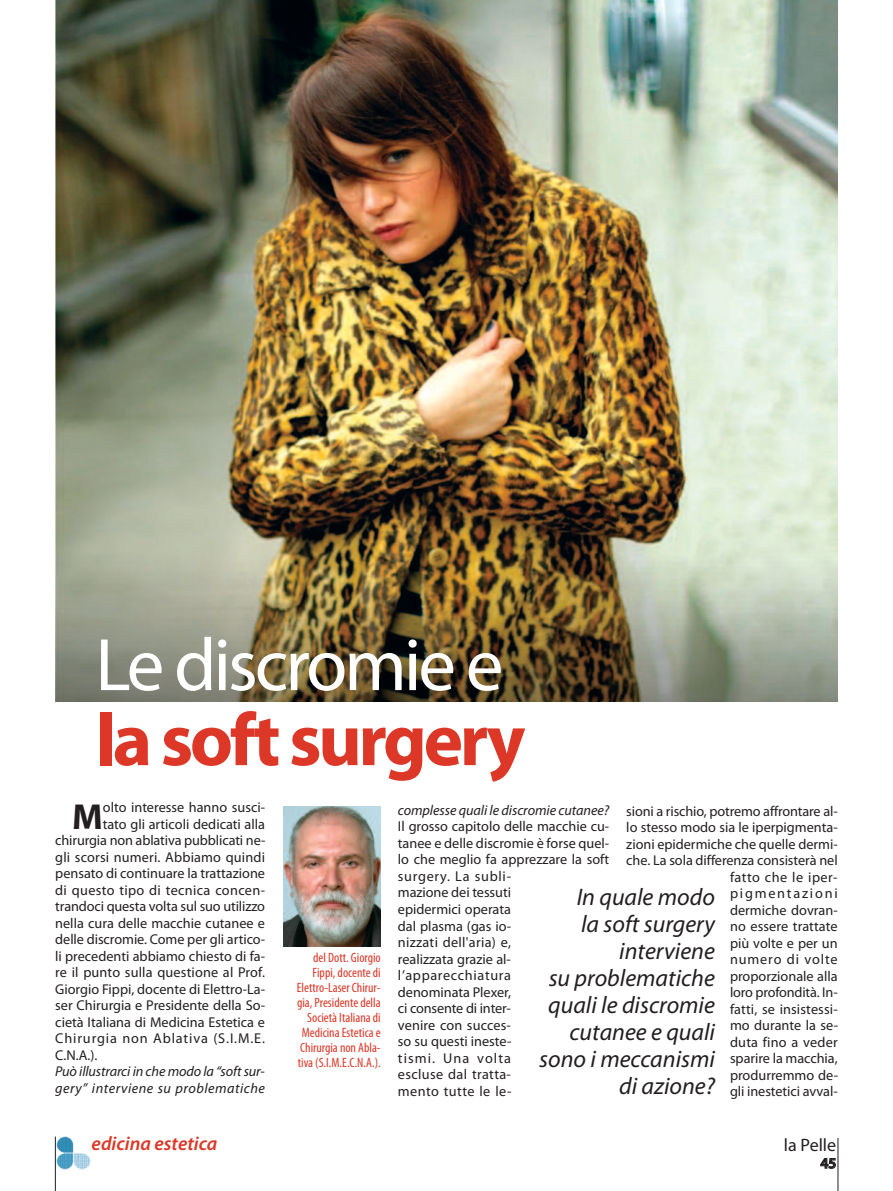
<style>
.page{position:relative;width:893px;height:1191px;background:#fff}
.page>*{position:absolute;margin:0;border:0;box-sizing:border-box;transform-origin:0 0}
.t1{font:700 75px/75px "Myriad Pro";letter-spacing:-.045em;color:#dc3727}
.t2{font:700 36.3px "Myriad Pro";color:#231f20}
.t3{font:italic 24px/27px "Myriad Pro";color:#231f20;text-align:right}
.t4{font:italic 600 19.5px "Myriad Pro";color:#dc3727}
.t5{font:18px "Myriad Pro";color:#231f20}
.t6{font:600 15px "Myriad Pro";color:#231f20}
.t7{font:14.25px/16.5px "Myriad Pro";color:#231f20}
.t8{font:italic 14.25px "Myriad Pro";letter-spacing:-.01em;color:#231f20}
.t9{font:italic 14.25px "Myriad Pro";letter-spacing:.03em;color:#231f20}
.t10{font:14.25px "Myriad Pro";letter-spacing:.06em;color:#231f20}
.t11{font:14.25px "Myriad Pro";letter-spacing:.025em;color:#231f20}
.t12{font:condensed 13.5px/15px "Myriad Pro";color:#dc3727;text-align:right}
.s1{font-weight:400;color:#fff}
.s2{font-style:italic}
</style>
<div class="page">
<img style="left:284px;top:806px;width:97px;height:140px">
<img style="left:55px;top:0;width:782px;height:701px">
<hr style="left:55px;top:1136px;width:1px;height:55px;background:#231f20">
<hr style="left:838px;top:1138px;width:1px;height:53px;background:#231f20">
<img style="left:57px;top:1136px;width:34px;height:33px">
<p class="t1" style="left:95px;top:633px;width:432px"><span class="s1">Le discromie e </span>la soft surgery</p>
<p class="t2" style="left:72px;top:802px;width:32px">M</p>
<p class="t7" style="left:103px;top:800px;width:164px">olto interesse hanno susci-</p>
<p class="t7" style="left:103px;top:816px;width:164px">tato gli articoli dedicati alla</p>
<p class="t7" style="left:55px;top:833px;width:212px">chirurgia non ablativa pubblicati ne-</p>
<p class="t7" style="left:55px;top:849px;width:211px">gli scorsi numeri. Abbiamo quindi</p>
<p class="t7" style="left:55px;top:866px;width:211px">pensato di continuare la trattazione</p>
<p class="t11" style="left:55px;top:884px;width:211px">di questo tipo di tecnica concen-</p>
<p class="t7" style="left:55px;top:899px;width:211px">trandoci questa volta sul suo utilizzo</p>
<p class="t7" style="left:55px;top:915px;width:211px">nella cura delle macchie cutanee e</p>
<p class="t7" style="left:55px;top:932px;width:211px">delle discromie. Come per gli artico-</p>
<p class="t7" style="left:55px;top:948px;width:211px">li precedenti abbiamo chiesto di fa-</p>
<p class="t7" style="left:55px;top:965px;width:211px">re il punto sulla questione al Prof.</p>
<p class="t7" style="left:55px;top:981px;width:211px">Giorgio Fippi, docente di Elettro-La-</p>
<p class="t7" style="left:55px;top:998px;width:211px">ser Chirurgia e Presidente della So-</p>
<p class="t7" style="left:55px;top:1014px;width:211px">cietà Italiana di Medicina Estetica e</p>
<p class="t10" style="left:55px;top:1033px;width:211px">Chirurgia non Ablativa (S.I.M.E.</p>
<p class="t7" style="left:55px;top:1047px;width:44px">C.N.A.).</p>
<p class="t8" style="left:55px;top:1066px;width:211px">Può illustrarci in che modo la “soft sur-</p>
<p class="t9" style="left:55px;top:1082px;width:211px">gery” interviene su problematiche</p>
<p class="t4" style="left:76px;top:1136px;width:143px">medicina estetica</p>
<p class="t12" style="left:297px;top:951px;width:85px">del Dott. Giorgio<br>Fippi, docente di<br>Elettro-Laser Chirur&shy;gia, Presidente della<br>Società Italiana di<br>Medicina Estetica e<br>Chirurgia non Abla&shy;tiva (S.I.M.E.C.N.A.).</p>
<p class="t7" style="left:398px;top:803px;width:213px"><span class="s2">complesse quali le discromie cutanee?<br></span>Il grosso capitolo delle macchie cu&shy;tanee e delle discromie è forse quel&shy;lo che meglio fa apprezzare la soft surgery. La subli-<br>mazione dei tessuti<br>epidermici operata<br>dal plasma (gas io-<br>nizzati dell'aria) e,<br>realizzata grazie al&shy;l’apparecchiatura<br>denominata Plexer,<br>ci consente di inter-<br>venire con succes-<br>so su questi ineste-<br>tismi. Una volta<br>escluse dal tratta-<br>mento tutte le le-</p>
<p class="t7" style="left:626px;top:804px;width:213px;text-align:right">sioni a rischio, potremo affrontare al&shy;lo stesso modo sia le iperpigmenta&shy;zioni epidermiche che quelle dermi&shy;che. La sola differenza consisterà nel fatto che le iper&shy;pigmentazioni<br>dermiche dovran-<br>no essere trattate<br>più volte e per un<br>numero di volte<br>proporzionale alla<br>loro profondità. In-<br>fatti, se insistessi-<br>mo durante la se-<br>duta fino a veder<br>sparire la macchia,<br>produrremmo de-<br>gli inestetici avval-</p>
<p class="t5" style="left:784px;top:1137px;width:54px">la Pelle</p>
<p class="t6" style="left:820px;top:1157px;width:17px">45</p>
<p class="t3" style="left:539px;top:885px;width:177px">In quale modo<br>la soft surgery interviene<br>su problematiche quali le discromie cutanee e quali sono i meccanismi di azione?</p>
</div>
